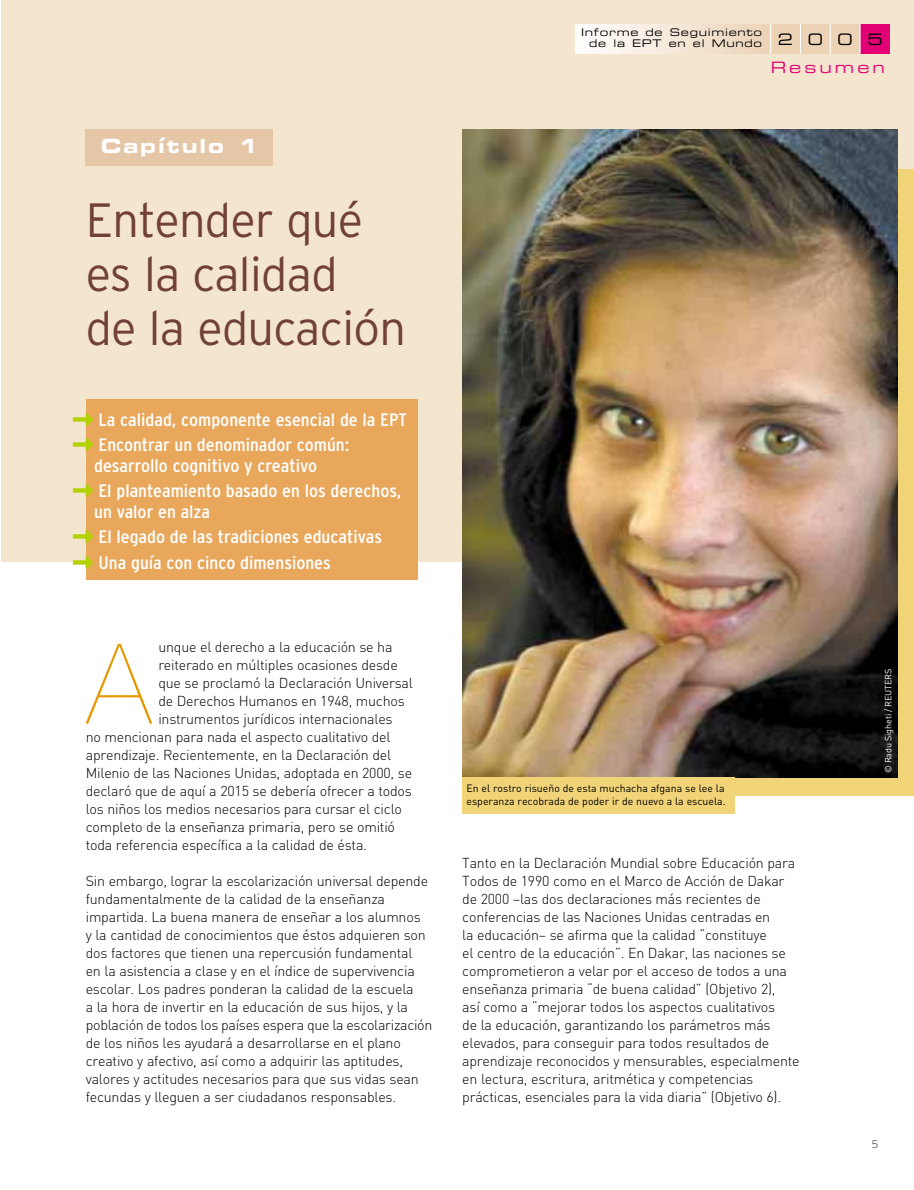
<style>
.page{position:relative;width:914px;height:1190px;background:#fff}
.page>*{position:absolute;margin:0;border:0;box-sizing:border-box;transform-origin:0 0}
.t1{font:200 111.6px "Helvetica Neue";color:#e69800}
.t2{font:300 48px/54px "Interstate";letter-spacing:-.015em;color:#714139}
.t3{font:19.5px "Eurostile Bold Extended Two";letter-spacing:.1em;color:#fff}
.t4{font:condensed 18px/25.2px "Interstate";color:#fff;scale:1.1 1}
.t5{font:15.75px "Eurostile Extended Two";letter-spacing:.195em;color:#e30075}
.t6{font:15.75px "Eurostile Extended Two";color:#000}
.t7{font:300 14.25px/18px "DIN";letter-spacing:-.015em;color:#000}
.t8{font:200 10.8px "Interstate";color:#000}
.t9{font:10.5px/12.6px "DIN";color:#000}
.t10{font:10.5px/11.2px "Eurostile Extended Two";letter-spacing:.07em;color:#000;text-align:right}
.t11{font:9px "DIN";letter-spacing:-.015em;color:#fff}
.s1{font-family:"Fleches Left Right";font-stretch:normal;font-size:25.2px;color:#b3d100}
</style>
<div class="page">
<div style="left:1px;top:0;width:913px;height:561px;background:#f4e5ce"></div>
<div style="left:86px;top:129px;width:187px;height:36px;background:#e5c6a7"></div>
<div style="left:86px;top:399px;width:331px;height:180px;background:#e8a75b"></div>
<div style="left:462px;top:169px;width:452px;height:626px;background:#f2d478"></div>
<img style="left:462px;top:130px;width:435px;height:647px">
<div style="left:462px;top:777px;width:272px;height:36px;background:#f2d478"></div>
<hr style="left:575px;top:24px;width:1px;height:30px;background:#fff">
<hr style="left:577px;top:24px;width:1px;height:30px;background:#fffefe">
<hr style="left:579px;top:24px;width:2px;height:30px;background:#fefefd">
<hr style="left:582px;top:24px;width:1px;height:30px;background:#fefdfc">
<hr style="left:585px;top:24px;width:1px;height:30px;background:#fefcfa">
<hr style="left:588px;top:24px;width:1px;height:30px;background:#fefcfa">
<hr style="left:590px;top:24px;width:1px;height:30px;background:#fefbf9">
<hr style="left:593px;top:24px;width:1px;height:30px;background:#fdfaf7">
<hr style="left:596px;top:24px;width:1px;height:30px;background:#fdfaf6">
<hr style="left:598px;top:24px;width:2px;height:30px;background:#fdf9f6">
<hr style="left:601px;top:24px;width:1px;height:30px;background:#fdf9f4">
<hr style="left:604px;top:24px;width:1px;height:30px;background:#fdf8f3">
<hr style="left:607px;top:24px;width:1px;height:30px;background:#fcf7f2">
<hr style="left:609px;top:24px;width:2px;height:30px;background:#fcf7f1">
<hr style="left:612px;top:24px;width:1px;height:30px;background:#fcf6f0">
<hr style="left:615px;top:24px;width:1px;height:30px;background:#fbf6ef">
<hr style="left:618px;top:24px;width:1px;height:30px;background:#fbf6ee">
<hr style="left:620px;top:24px;width:1px;height:30px;background:#fbf4ee">
<hr style="left:623px;top:24px;width:1px;height:30px;background:#fbf4ed">
<hr style="left:626px;top:24px;width:1px;height:30px;background:#fbf3ec">
<hr style="left:628px;top:24px;width:2px;height:30px;background:#faf2eb">
<hr style="left:631px;top:24px;width:1px;height:30px;background:#faf2ea">
<hr style="left:634px;top:24px;width:1px;height:30px;background:#faf0e8">
<hr style="left:637px;top:24px;width:1px;height:30px;background:#faf0e8">
<hr style="left:639px;top:24px;width:1px;height:30px;background:#faf0e7">
<hr style="left:642px;top:24px;width:1px;height:30px;background:#f9efe5">
<hr style="left:645px;top:24px;width:1px;height:30px;background:#f9eee5">
<hr style="left:647px;top:24px;width:2px;height:30px;background:#f8eee3">
<hr style="left:650px;top:24px;width:1px;height:30px;background:#f8eee3">
<hr style="left:653px;top:24px;width:1px;height:30px;background:#f8eee2">
<hr style="left:656px;top:24px;width:1px;height:30px;background:#f8ede0">
<hr style="left:658px;top:24px;width:1px;height:30px;background:#f8ece0">
<hr style="left:661px;top:24px;width:1px;height:30px;background:#f8ecdf">
<hr style="left:664px;top:24px;width:1px;height:30px;background:#f7ebde">
<hr style="left:666px;top:24px;width:2px;height:30px;background:#f7eadd">
<hr style="left:669px;top:24px;width:1px;height:30px;background:#f6eadc">
<hr style="left:672px;top:24px;width:1px;height:30px;background:#f6e9db">
<hr style="left:675px;top:24px;width:1px;height:30px;background:#f6e8da">
<hr style="left:677px;top:24px;width:2px;height:30px;background:#f6e8d8">
<hr style="left:680px;top:24px;width:1px;height:30px;background:#f6e7d7">
<hr style="left:683px;top:24px;width:1px;height:30px;background:#f4e7d6">
<hr style="left:686px;top:24px;width:1px;height:30px;background:#f4e6d6">
<hr style="left:688px;top:24px;width:1px;height:30px;background:#f4e5d5">
<hr style="left:691px;top:24px;width:1px;height:30px;background:#f4e5d4">
<hr style="left:694px;top:24px;width:1px;height:30px;background:#f3e4d3">
<hr style="left:705px;top:24px;width:1px;height:30px;background:#f2e0ce">
<hr style="left:707px;top:24px;width:1px;height:30px;background:#f2e0ce">
<hr style="left:710px;top:24px;width:1px;height:30px;background:#f2e0cd">
<hr style="left:713px;top:24px;width:1px;height:30px;background:#f1dfcb">
<hr style="left:715px;top:24px;width:2px;height:30px;background:#f1dfcb">
<hr style="left:718px;top:24px;width:1px;height:30px;background:#f0dec8">
<hr style="left:721px;top:24px;width:1px;height:30px;background:#f0dec8">
<hr style="left:724px;top:24px;width:1px;height:30px;background:#f0ddc8">
<hr style="left:726px;top:24px;width:2px;height:30px;background:#efdcc6">
<hr style="left:729px;top:24px;width:1px;height:30px;background:#efdcc6">
<hr style="left:732px;top:24px;width:1px;height:30px;background:#eedbc4">
<hr style="left:734px;top:24px;width:2px;height:30px;background:#eedac3">
<hr style="left:737px;top:24px;width:1px;height:30px;background:#eedac3">
<hr style="left:740px;top:24px;width:1px;height:30px;background:#eed8c2">
<hr style="left:743px;top:24px;width:1px;height:30px;background:#eed8c1">
<hr style="left:745px;top:24px;width:2px;height:30px;background:#eed7c0">
<hr style="left:748px;top:24px;width:1px;height:30px;background:#eed7be">
<hr style="left:751px;top:24px;width:1px;height:30px;background:#eed7be">
<hr style="left:754px;top:24px;width:1px;height:30px;background:#edd6bd">
<hr style="left:756px;top:24px;width:1px;height:30px;background:#edd6bc">
<hr style="left:759px;top:24px;width:1px;height:30px;background:#edd6bb">
<hr style="left:762px;top:24px;width:1px;height:30px;background:#edd5ba">
<hr style="left:764px;top:24px;width:2px;height:30px;background:#edd4b9">
<hr style="left:767px;top:24px;width:1px;height:30px;background:#ecd3b8">
<div style="left:770px;top:24px;width:30px;height:30px;background:#ecd3b6"></div>
<div style="left:800px;top:24px;width:30px;height:30px;background:#ecd3b6"></div>
<div style="left:830px;top:24px;width:30px;height:30px;background:#ecd3b6"></div>
<div style="left:860px;top:24px;width:29px;height:30px;background:#e30075"></div>
<hr style="left:770px;top:24px;width:1px;height:30px;background:#fff">
<hr style="left:799px;top:24px;width:2px;height:30px;background:#fff">
<hr style="left:829px;top:24px;width:1px;height:30px;background:#fff">
<hr style="left:859px;top:24px;width:1px;height:30px;background:#fff">
<h3 class="t3" style="left:101px;top:139px;width:158px">Capítulo 1</h3>
<h2 class="t2" style="left:86px;top:198px;width:322px">Entender qué es la calidad<br>de la educación</h2>
<p class="t4" style="left:72px;top:408px;width:306px"><span class="s1">g</span>La calidad, componente esencial de la EPT <span class="s1">g</span>Encontrar un denominador común:</p>
<p class="t4" style="left:72px;top:454px;width:301px;text-indent:23px">desarrollo cognitivo y creativo<br><span class="s1">g</span>El planteamiento basado en los derechos,</p>
<p class="t4" style="left:72px;top:500px;width:284px;text-indent:23px">un valor en alza<br><span class="s1">g</span>El legado de las tradiciones educativas <span class="s1">g</span>Una guía con cinco dimensiones</p>
<h1 class="t1" style="left:87px;top:644px;width:66px">A</h1>
<p class="t7" style="left:158px;top:639px;width:236px">unque el derecho a la educación se ha</p>
<p class="t7" style="left:158px;top:657px;width:241px">reiterado en múltiples ocasiones desde</p>
<p class="t7" style="left:158px;top:675px;width:256px">que se proclamó la Declaración Universal</p>
<p class="t7" style="left:158px;top:693px;width:248px">de Derechos Humanos en 1948, muchos</p>
<p class="t7" style="left:158px;top:711px;width:236px">instrumentos jurídicos internacionales</p>
<p class="t7" style="left:86px;top:729px;width:306px">no mencionan para nada el aspecto cualitativo del</p>
<p class="t7" style="left:86px;top:747px;width:307px">aprendizaje. Recientemente, en la Declaración del</p>
<p class="t7" style="left:86px;top:765px;width:328px">Milenio de las Naciones Unidas, adoptada en 2000, se</p>
<p class="t7" style="left:86px;top:783px;width:327px">declaró que de aquí a 2015 se debería ofrecer a todos</p>
<p class="t7" style="left:86px;top:801px;width:318px">los niños los medios necesarios para cursar el ciclo</p>
<p class="t7" style="left:86px;top:819px;width:311px">completo de la enseñanza primaria, pero se omitió</p>
<p class="t7" style="left:86px;top:837px;width:283px">toda referencia específica a la calidad de ésta.</p>
<p class="t7" style="left:86px;top:873px;width:348px">Sin embargo, lograr la escolarización universal depende fundamentalmente de la calidad de la enseñanza impartida. La buena manera de enseñar a los alumnos<br>y la cantidad de conocimientos que éstos adquieren son dos factores que tienen una repercusión fundamental<br>en la asistencia a clase y en el índice de supervivencia escolar. Los padres ponderan la calidad de la escuela<br>a la hora de invertir en la educación de sus hijos, y la población de todos los países espera que la escolarización de los niños les ayudará a desarrollarse en el plano creativo y afectivo, así como a adquirir las aptitudes, valores y actitudes necesarios para que sus vidas sean fecundas y lleguen a ser ciudadanos responsables.</p>
<p class="t10" style="left:581px;top:28px;width:183px">Informe de Seguimiento de la EPT en el Mundo</p>
<p class="t6" style="left:778px;top:33px;width:106px">2005</p>
<p class="t5" style="left:770px;top:62px;width:116px">Resumen</p>
<p class="t9" style="left:466px;top:783px;width:260px">En el rostro risueño de esta muchacha afgana se lee la esperanza recobrada de poder ir de nuevo a la escuela.</p>
<p class="t11" style="left:884px;top:773px;width:106px;rotate:-90deg">© Radu Sigheti / REUTERS</p>
<p class="t7" style="left:462px;top:855px;width:339px">Tanto en la Declaración Mundial sobre Educación para Todos de 1990 como en el Marco de Acción de Dakar de 2000 –las dos declaraciones más recientes de conferencias de las Naciones Unidas centradas en<br>la educación– se afirma que la calidad “constituye<br>el centro de la educación”. En Dakar, las naciones se comprometieron a velar por el acceso de todos a una enseñanza primaria “de buena calidad” (Objetivo 2),<br>así como a “mejorar todos los aspectos cualitativos<br>de la educación, garantizando los parámetros más elevados, para conseguir para todos resultados de aprendizaje reconocidos y mensurables, especialmente en lectura, escritura, aritmética y competencias prácticas, esenciales para la vida diaria” (Objetivo 6).</p>
<p class="t8" style="left:871px;top:1140px;width:8px">5</p>
</div>
